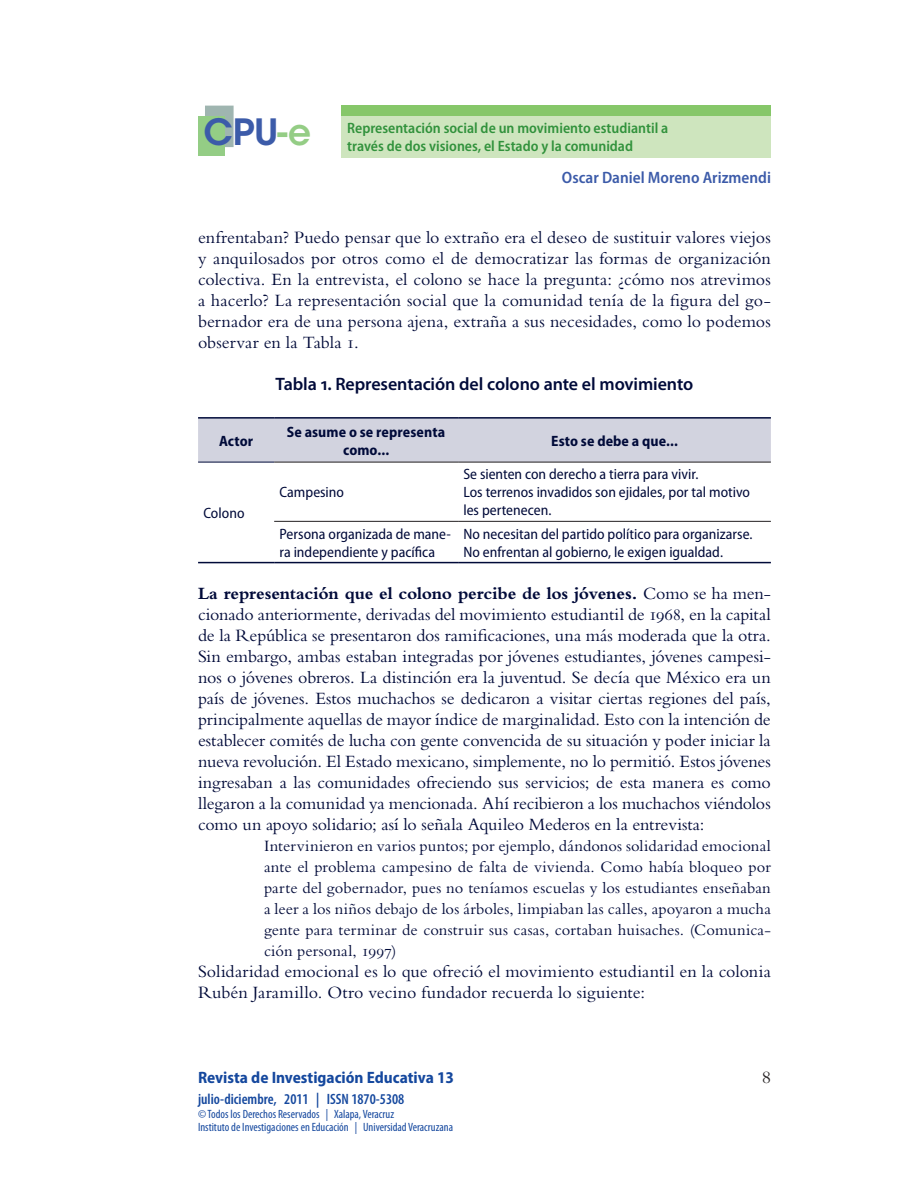
<style>
.page{position:relative;width:918px;height:1188px;background:#fff}
.page>*{position:absolute;margin:0;border:0;box-sizing:border-box;transform-origin:0 0}
.t1{font:600 36px "ITC Avant Garde Std";color:#3c5ba9}
.t2{font:18px/21px "Bembo Std";color:#000a39;text-align:justify}
.t3{font:600 18px "Myriad Pro";letter-spacing:-.005em;color:#000a39}
.t4{font:18px "Bembo Std";color:#231f20}
.t5{font:16.5px/21px "Bembo Std";letter-spacing:.01em;color:#000a39;text-align:justify}
.t6{font:700 semi-condensed 16.5px "Myriad Pro";color:#15489e}
.t7{font:600 semi-condensed 16.5px "Myriad Pro";color:#3c5ba9}
.t8{font:semi-condensed 15px/18px "Myriad Pro";color:#000a39}
.t9{font:600 semi-condensed 15px/18px "Myriad Pro";color:#31923c}
.t10{font:700 semi-condensed 15px/18px "Myriad Pro";letter-spacing:.005em;color:#000a39;text-align:center}
.t11{font:600 condensed 15px "Myriad Pro";color:#15489e}
.t12{font:condensed 12px/13.5px "Myriad Pro";color:#15489e}
.s1{color:#94cd85}
.s2{font-weight:700}
</style>
<div class="page">
<div style="left:205px;top:106px;width:29px;height:41px;background:#9fb5b0;border:2px solid #9fb5b0"></div>
<div style="left:198px;top:116px;width:27px;height:40px;background:#94cd85"></div>
<div style="left:341px;top:116px;width:430px;height:41px;background:#cee5be"></div>
<div style="left:341px;top:106px;width:430px;height:10px;background:#86c769"></div>
<div style="left:198px;top:419px;width:573px;height:43px;background:#d2d3df"></div>
<hr style="left:198px;top:417px;width:76px;height:2px;background:#000a39">
<hr style="left:274px;top:417px;width:184px;height:2px;background:#000a39">
<hr style="left:458px;top:417px;width:313px;height:2px;background:#000a39">
<hr style="left:274px;top:562px;width:184px;height:1px;background:#000a39">
<hr style="left:458px;top:562px;width:313px;height:1px;background:#000a39">
<hr style="left:198px;top:462px;width:76px;height:1px;background:#000a39">
<hr style="left:198px;top:562px;width:76px;height:1px;background:#000a39">
<hr style="left:274px;top:462px;width:184px;height:1px;background:#231f20">
<hr style="left:458px;top:462px;width:313px;height:1px;background:#231f20">
<hr style="left:274px;top:521px;width:184px;height:1px;background:#231f20">
<hr style="left:458px;top:521px;width:313px;height:1px;background:#231f20">
<h1 class="t1" style="left:203px;top:109px;width:109px">CPU<span class="s1">-e</span></h1>
<p class="t9" style="left:347px;top:120px;width:323px">Representación social de un movimiento estudiantil a través de dos visiones, el Estado y la comunidad</p>
<p class="t7" style="left:562px;top:168px;width:211px">Oscar Daniel Moreno Arizmendi</p>
<p class="t2" style="left:198px;top:227px;width:574px">enfrentaban? Puedo pensar que lo extraño era el deseo de sustituir valores viejos y anquilosados por otros como el de democratizar las formas de organización colectiva. En la entrevista, el colono se hace la pregunta: ¿cómo nos atrevimos a hacerlo? La representación social que la comunidad tenía de la figura del go&shy;bernador era de una persona ajena, extraña a sus necesidades, como lo podemos observar en la Tabla 1.</p>
<p class="t3" style="left:276px;top:374px;width:419px">Tabla 1. Representación del colono ante el movimiento</p>
<p class="t10" style="left:219px;top:432px;width:36px">Actor</p>
<p class="t10" style="left:287px;top:423px;width:160px">Se asume o se representa como...</p>
<p class="t10" style="left:551px;top:432px;width:128px">Esto se debe a que...</p>
<p class="t8" style="left:203px;top:504px;width:43px">Colono</p>
<p class="t8" style="left:279px;top:484px;width:66px">Campesino</p>
<p class="t8" style="left:463px;top:466px;width:288px">Se sienten con derecho a tierra para vivir.<br>Los terrenos invadidos son ejidales, por tal motivo les pertenecen.</p>
<p class="t8" style="left:279px;top:525px;width:173px">Persona organizada de mane&shy;ra independiente y pacífica</p>
<p class="t8" style="left:463px;top:525px;width:291px">No necesitan del partido político para organizarse.<br>No enfrentan al gobierno, le exigen igualdad.</p>
<p class="t2" style="left:198px;top:583px;width:574px"><span class="s2">La representación que el colono percibe de los jóvenes.</span> Como se ha men&shy;cionado anteriormente, derivadas del movimiento estudiantil de 1968, en la capital de la República se presentaron dos ramificaciones, una más moderada que la otra.<br>Sin embargo, ambas estaban integradas por jóvenes estudiantes, jóvenes campesi&shy;nos o jóvenes obreros. La distinción era la juventud. Se decía que México era un país de jóvenes. Estos muchachos se dedicaron a visitar ciertas regiones del país, principalmente aquellas de mayor índice de marginalidad. Esto con la intención de establecer comités de lucha con gente convencida de su situación y poder iniciar la nueva revolución. El Estado mexicano, simplemente, no lo permitió. Estos jóvenes ingresaban a las comunidades ofreciendo sus servicios; de esta manera es como llegaron a la comunidad ya mencionada. Ahí recibieron a los muchachos viéndolos como un apoyo solidario; así lo señala Aquileo Mederos en la entrevista:</p>
<p class="t5" style="left:264px;top:835px;width:509px">Intervinieron en varios puntos; por ejemplo, dándonos solidaridad emocional ante el problema campesino de falta de vivienda. Como había bloqueo por parte del gobernador, pues no teníamos escuelas y los estudiantes enseñaban a leer a los niños debajo de los árboles, limpiaban las calles, apoyaron a mucha gente para terminar de construir sus casas, cortaban huisaches. (Comunica&shy;ción personal, 1997)</p>
<p class="t2" style="left:198px;top:961px;width:574px">Solidaridad emocional es lo que ofreció el movimiento estudiantil en la colonia<br>Rubén Jaramillo. Otro vecino fundador recuerda lo siguiente:</p>
<p class="t6" style="left:198px;top:1069px;width:258px">Revista de Investigación Educativa 13</p>
<p class="t11" style="left:198px;top:1091px;width:208px">julio-diciembre, 2011 | ISSN 1870-5308</p>
<p class="t12" style="left:198px;top:1107px;width:257px">© Todos los Derechos Reservados | Xalapa, Veracruz<br>Instituto de Investigaciones en Educación | Universidad Veracruzana</p>
<p class="t4" style="left:762px;top:1067px;width:10px">8</p>
</div>
